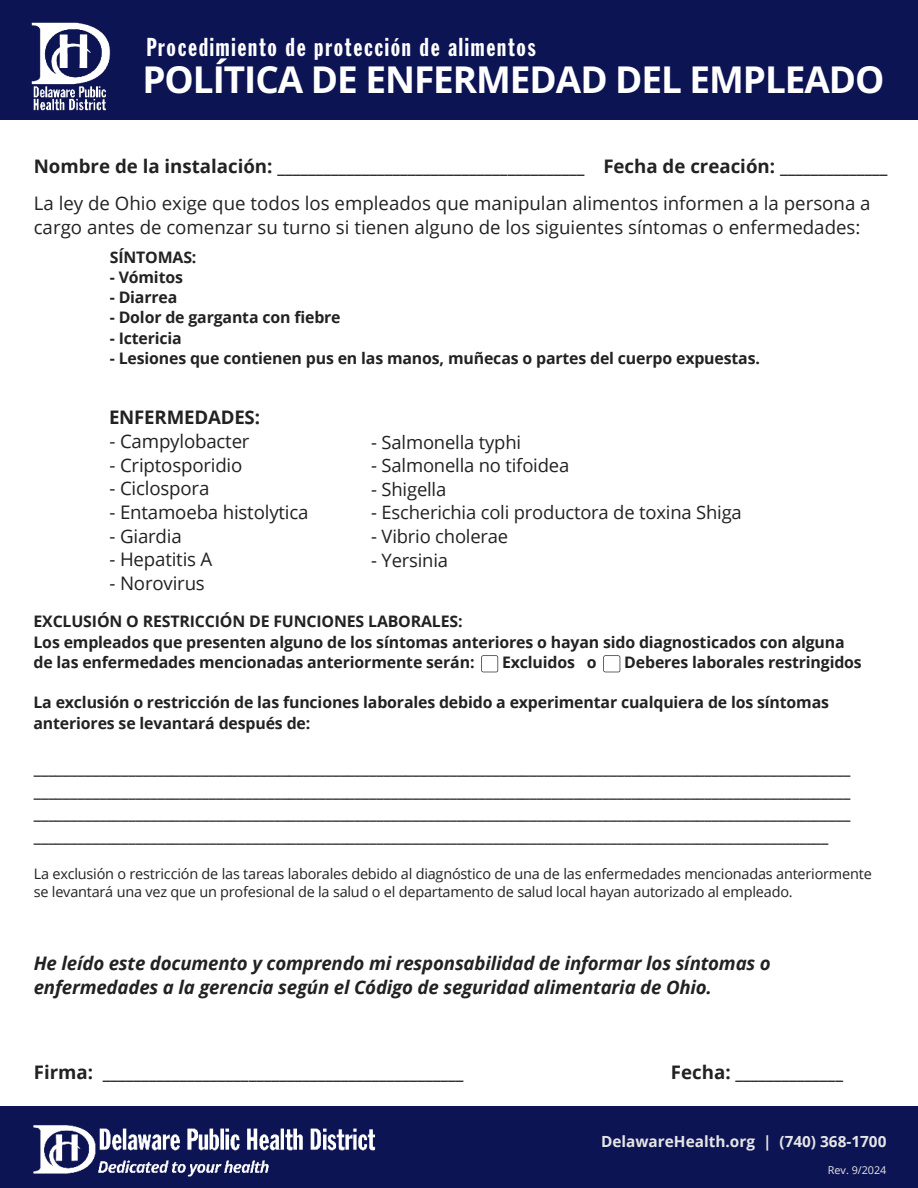
<style>
.page{position:relative;width:918px;height:1188px;background:#fff}
.page>*{position:absolute;margin:0;border:0;box-sizing:border-box;transform-origin:0 0}
.t1{font:700 36.9px "Open Sans";letter-spacing:-.03em;color:#fff}
.t2{font:25.5px "Franklin Gothic Std Extra Cond";letter-spacing:.07em;color:#fff}
.t3{font:18.6px/23.7px "Open Sans";color:#222}
.t4{font:700 18.6px "Open Sans";color:#222}
.t5{font:italic 700 18.6px/23.7px "Open Sans";letter-spacing:-.01em;color:#222}
.t6{font:18.45px "Open Sans";letter-spacing:-.01em;color:#222}
.t7{font:700 17.7px/22.5px "Open Sans";color:#222;text-align:justify}
.t8{font:700 15.9px/20.2px "Open Sans";letter-spacing:-.01em;color:#222}
.t9{font:700 15.3px "Open Sans";color:#e6e6e6}
.t10{font:14.4px/18px "Open Sans";letter-spacing:-.015em;color:#222}
.t11{font:10.8px "Open Sans";color:#e6e6e6}
</style>
<div class="page">
<div style="left:0;top:0;width:918px;height:119px;background:#0d1453"></div>
<div style="left:0;top:1106px;width:918px;height:82px;background:#0d1453"></div>
<img style="left:33px;top:1125px;width:343px;height:52px">
<svg style="left:603px;top:655px;width:17px;height:17px"></svg>
<svg style="left:481px;top:655px;width:17px;height:17px"></svg>
<img style="left:31px;top:22px;width:80px;height:89px">
<h2 class="t2" style="left:146px;top:34px;width:391px">Procedimiento de protección de alimentos</h2>
<h1 class="t1" style="left:142px;top:55px;width:744px">POLÍTICA DE ENFERMEDAD DEL EMPLEADO</h1>
<p class="t4" style="left:603px;top:153px;width:286px">Fecha de creación: ______________</p>
<p class="t3" style="left:34px;top:191px;width:838px">La ley de Ohio exige que todos los empleados que manipulan alimentos informen a la persona a cargo antes de comenzar su turno si tienen alguno de los siguientes síntomas o enfermedades:</p>
<p class="t4" style="left:34px;top:154px;width:552px">Nombre de la instalación: ________________________________________</p>
<p class="t8" style="left:110px;top:246px;width:88px">SÍNTOMAS:</p>
<p class="t8" style="left:110px;top:267px;width:75px">- Vómitos</p>
<p class="t8" style="left:110px;top:287px;width:69px">- Diarrea</p>
<p class="t8" style="left:110px;top:307px;width:232px">- Dolor de garganta con fiebre</p>
<p class="t8" style="left:110px;top:327px;width:74px">- Ictericia</p>
<p class="t8" style="left:110px;top:348px;width:652px">- Lesiones que contienen pus en las manos, muñecas o partes del cuerpo expuestas.</p>
<p class="t4" style="left:109px;top:404px;width:153px">ENFERMEDADES:</p>
<p class="t3" style="left:110px;top:429px;width:142px">- Campylobacter</p>
<p class="t3" style="left:110px;top:453px;width:134px">- Criptosporidio</p>
<p class="t3" style="left:110px;top:476px;width:101px">- Ciclospora</p>
<p class="t3" style="left:110px;top:500px;width:201px">- Entamoeba histolytica</p>
<p class="t3" style="left:110px;top:524px;width:74px">- Giardia</p>
<p class="t3" style="left:110px;top:547px;width:104px">- Hepatitis A</p>
<p class="t3" style="left:110px;top:571px;width:97px">- Norovirus</p>
<p class="t6" style="left:371px;top:429px;width:151px">- Salmonella typhi</p>
<p class="t6" style="left:371px;top:453px;width:200px">- Salmonella no tifoidea</p>
<p class="t6" style="left:371px;top:476px;width:77px">- Shigella</p>
<p class="t6" style="left:371px;top:500px;width:372px">- Escherichia coli productora de toxina Shiga</p>
<p class="t6" style="left:371px;top:524px;width:139px">- Vibrio cholerae</p>
<p class="t6" style="left:371px;top:547px;width:78px">- Yersinia</p>
<p class="t8" style="left:34px;top:611px;width:813px">EXCLUSIÓN O RESTRICCIÓN DE FUNCIONES LABORALES:<br>Los empleados que presenten alguno de los síntomas anteriores o hayan sido diagnosticados con alguna de las enfermedades mencionadas anteriormente serán:</p>
<p class="t8" style="left:502px;top:652px;width:96px">Excluidos o</p>
<p class="t8" style="left:624px;top:652px;width:239px">Deberes laborales restringidos</p>
<p class="t8" style="left:34px;top:692px;width:797px">La exclusión o restricción de las funciones laborales debido a experimentar cualquiera de los síntomas anteriores se levantará después de:</p>
<p class="t7" style="left:34px;top:756px;width:818px">________________________________________________________________________________________________________________ ________________________________________________________________________________________________________________ ________________________________________________________________________________________________________________ _____________________________________________________________________________________________________________</p>
<p class="t10" style="left:34px;top:864px;width:840px">La exclusión o restricción de las tareas laborales debido al diagnóstico de una de las enfermedades mencionadas anteriormente se levantará una vez que un profesional de la salud o el departamento de salud local hayan autorizado al empleado.</p>
<p class="t5" style="left:34px;top:951px;width:739px">He leído este documento y comprendo mi responsabilidad de informar los síntomas o enfermedades a la gerencia según el Código de seguridad alimentaria de Ohio.</p>
<p class="t4" style="left:34px;top:1059px;width:431px">Firma: _______________________________________________</p>
<p class="t4" style="left:671px;top:1059px;width:174px">Fecha: ______________</p>
<p class="t9" style="left:601px;top:1131px;width:287px">DelawareHealth.org | (740) 368-1700</p>
<p class="t11" style="left:828px;top:1162px;width:60px">Rev. 9/2024</p>
</div>
